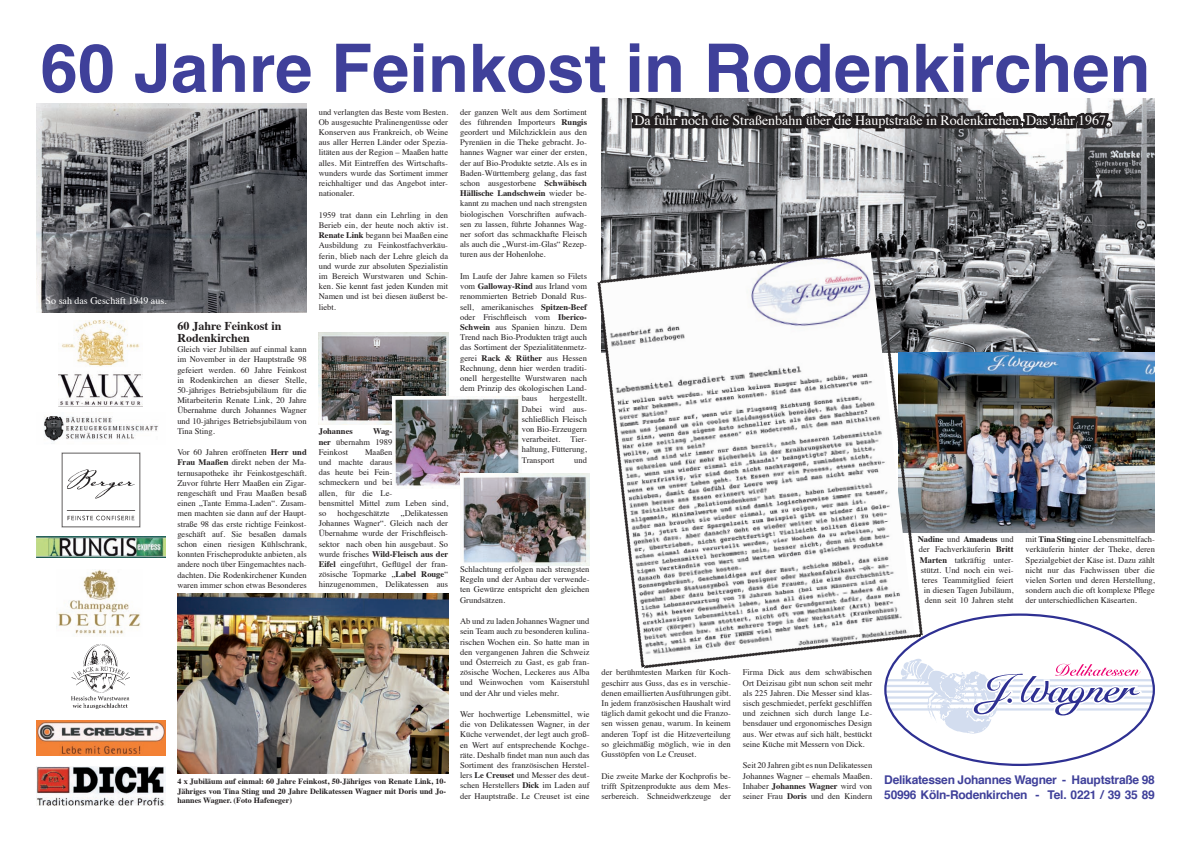
<style>
.page{position:relative;width:1191px;height:842px;background:#fff}
.page>*{position:absolute;margin:0;border:0;box-sizing:border-box;transform-origin:0 0}
.t1{font:700 67px "Helvetica";color:#3f409a}
.t2{font:14px "Times";color:#fff}
.t3{font:700 12px/14.4px "Helvetica";letter-spacing:-.02em;color:#3f409a}
.t4{font:700 12px/12px "Times";color:#231f20}
.t5{font:10px "Times";color:#fff}
.t6{font:8.5px/10.2px "Times";color:#231f20;text-align:justify}
.t7{font:700 8.5px "Times";color:#231f20}
.t8{font:700 8px/9.6px "Times";color:#231f20;text-align:justify}
.s1{font-weight:700}
</style>
<div class="page">
<img style="left:36px;top:720px;width:129px;height:36px">
<img style="left:36px;top:766px;width:129px;height:40px">
<img style="left:61px;top:453px;width:79px;height:75px">
<img style="left:56px;top:569px;width:85px;height:66px">
<img style="left:71px;top:644px;width:59px;height:65px">
<img style="left:36px;top:536px;width:129px;height:22px">
<img style="left:59px;top:321px;width:84px;height:85px">
<img style="left:36px;top:103px;width:271px;height:210px">
<img style="left:319px;top:333px;width:129px;height:92px">
<img style="left:392px;top:397px;width:130px;height:89px">
<img style="left:460px;top:473px;width:129px;height:93px">
<img style="left:601px;top:98px;width:554px;height:254px">
<img style="left:923px;top:352px;width:231px;height:180px">
<img style="left:177px;top:593px;width:271px;height:180px">
<hr style="left:885px;top:685px;width:269px;height:2px;background:#d3ddef">
<hr style="left:886px;top:679px;width:267px;height:2px;background:#d3ddef">
<hr style="left:885px;top:690px;width:269px;height:3px;background:#d3ddef">
<hr style="left:885px;top:696px;width:268px;height:3px;background:#d3ddef">
<hr style="left:887px;top:702px;width:265px;height:2px;background:#d3ddef">
<hr style="left:889px;top:708px;width:260px;height:2px;background:#d3ddef">
<svg style="left:899px;top:659px;width:243px;height:75px"></svg>
<svg style="left:597px;top:248px;width:326px;height:421px"></svg>
<svg style="left:627px;top:98px;width:490px;height:46px"></svg>
<img style="left:44px;top:416px;width:114px;height:28px">
<h1 class="t1" style="left:40px;top:14px;width:1111px">60 Jahre Feinkost in Rodenkirchen</h1>
<p class="t5" style="left:46px;top:291px;width:123px">So sah das Geschäft 1949 aus.</p>
<h3 class="t4" style="left:177px;top:319px;width:106px">60 Jahre Feinkost in<br>Rodenkirchen</h3>
<p class="t6" style="left:177px;top:343px;width:131px">Gleich vier Jubiläen auf einmal kann im November in der Hauptstraße 98 gefeiert werden. 60 Jahre Feinkost in Rodenkirchen an dieser Stelle, 50-jähriges Betriebsjubiläum für die Mitarbeiterin Renate Link, 20 Jahre Übernahme durch Johannes Wagner und 10-jähriges Betriebsjubiläum von Tina Sting.</p>
<p class="t6" style="left:177px;top:447px;width:131px">Vor 60 Jahren eröffneten <span class="s1">Herr und Frau Maaßen</span> direkt neben der Ma&shy;ternusapotheke ihr Feinkostgeschäft.<br>Zuvor führte Herr Maaßen ein Zigar&shy;rengeschäft und Frau Maaßen besaß einen „Tante Emma-Laden“. Zusam&shy;men machten sie dann auf der Haupt&shy;straße 98 das erste richtige Feinkost&shy;geschäft auf. Sie besaßen damals schon einen riesigen Kühlschrank, konnten Frischeprodukte anbieten, als andere noch über Eingemachtes nach&shy;dachten. Die Rodenkirchener Kunden waren immer schon etwas Besonderes</p>
<p class="t6" style="left:319px;top:106px;width:131px">und verlangten das Beste vom Besten.<br>Ob ausgesuchte Pralinengenüsse oder Konserven aus Frankreich, ob Weine aus aller Herren Länder oder Spezia&shy;litäten aus der Region – Maaßen hatte alles. Mit Eintreffen des Wirtschafts&shy;wunders wurde das Sortiment immer reichhaltiger und das Angebot inter&shy;nationaler.</p>
<p class="t6" style="left:319px;top:209px;width:131px">1959 trat dann ein Lehrling in den Berieb ein, der heute noch aktiv ist.<br><span class="s1">Renate Link</span> begann bei Maaßen eine Ausbildung zu Feinkostfachverkäu&shy;ferin, blieb nach der Lehre gleich da und wurde zur absoluten Spezialistin im Bereich Wurstwaren und Schin&shy;ken. Sie kennt fast jeden Kunden mit Namen und ist bei diesen äußerst be&shy;liebt.</p>
<p class="t7" style="left:319px;top:423px;width:36px">Johannes</p>
<p class="t6" style="left:319px;top:426px;width:75px;text-indent:54px"><span class="s1">Wag&shy;ner</span> übernahm 1989<br>Feinkost</p>
<p class="t6" style="left:319px;top:446px;width:131px;text-align:left;text-indent:46px">Maaßen<br>und machte daraus<br>das heute bei Fein-<br>schmeckern und bei<br>allen, für die Le-<br>bensmittel Mittel zum Leben sind, so</p>
<p class="t6" style="left:319px;top:507px;width:131px;text-indent:82px">„Delikatessen Johannes Wagner“. Gleich nach der Übernahme wurde der Frischfleisch&shy;sektor nach oben hin ausgebaut. So wurde frisches <span class="s1">Wild-Fleisch aus der Eifel</span> eingeführt, Geflügel der fran&shy;zösische Topmarke „<span class="s1">Label Rouge</span>“ hinzugenommen, Delikatessen aus</p>
<p class="t6" style="left:338px;top:507px;width:53px">hochgeschätzte</p>
<p class="t8" style="left:177px;top:776px;width:270px">4 x Jubiläum auf einmal: 60 Jahre Feinkost, 50-Jähriges von Renate Link, 10- Jähriges von Tina Sting und 20 Jahre Delikatessen Wagner mit Doris und Jo&shy;hannes Wagner. (Foto Hafeneger)</p>
<p class="t6" style="left:460px;top:106px;width:128px">der ganzen Welt aus dem Sortiment des führenden Importeurs <span class="s1">Rungis </span>geordert und Milchzicklein aus den Pyrenäen in die Theke gebracht. Jo&shy;hannes Wagner war einer der ersten, der auf Bio-Produkte setzte. Als es in Baden-Württemberg gelang, das fast schon ausgestorbene <span class="s1">Schwäbisch Hällische Landschwein</span> wieder be&shy;kannt zu machen und nach strengsten biologischen Vorschriften aufwach&shy;sen zu lassen, führte Johannes Wag&shy;ner sofort das schmackhafte Fleisch als auch die „Wurst-im-Glas“ Rezep&shy;turen aus der Hohenlohe.</p>
<p class="t6" style="left:460px;top:270px;width:128px">Im Laufe der Jahre kamen so Filets</p>
<p class="t6" style="left:460px;top:281px;width:128px">vom <span class="s1">Galloway-Rind</span> aus Irland vom</p>
<p class="t6" style="left:460px;top:291px;width:128px">renommierten Betrieb Donald Rus-</p>
<p class="t6" style="left:460px;top:301px;width:128px">sell, amerikanisches <span class="s1">Spitzen-Beef</span></p>
<p class="t6" style="left:460px;top:311px;width:128px">oder Frischfleisch vom <span class="s1">Iberico-</span></p>
<p class="t6" style="left:460px;top:321px;width:128px"><span class="s1">Schwein</span> aus Spanien hinzu. Dem</p>
<p class="t6" style="left:460px;top:332px;width:128px">Trend nach Bio-Produkten trägt auch</p>
<p class="t6" style="left:460px;top:342px;width:128px">das Sortiment der Spezialitätenmetz-</p>
<p class="t6" style="left:460px;top:352px;width:128px">gerei <span class="s1">Rack &amp; Rüther</span> aus Hessen</p>
<p class="t6" style="left:460px;top:362px;width:128px">Rechnung, denn hier werden traditi-</p>
<p class="t6" style="left:460px;top:372px;width:128px">onell hergestellte Wurstwaren nach</p>
<p class="t6" style="left:460px;top:383px;width:128px">dem Prinzip des ökologischen Land-</p>
<p class="t6" style="left:522px;top:393px;width:17px">baus</p>
<p class="t6" style="left:522px;top:393px;width:67px;text-indent:28px">hergestellt.<br>Dabei wird aus&shy;schließlich Fleisch von Bio-Erzeugern verarbeitet. Tier&shy;haltung, Fütterung, Transport</p>
<p class="t6" style="left:574px;top:454px;width:14px">und</p>
<h2 class="t2" style="left:634px;top:108px;width:477px">Da fuhr noch die Straßenbahn über die Hauptstraße in Rodenkirchen. Das Jahr 1967.</h2>
<p class="t6" style="left:460px;top:563px;width:131px">Schlachtung erfolgen nach strengsten Regeln und der Anbau der verwende&shy;ten Gewürze entspricht den gleichen Grundsätzen.</p>
<p class="t6" style="left:460px;top:615px;width:131px">Ab und zu laden Johannes Wagner und sein Team auch zu besonderen kulina&shy;rischen Wochen ein. So hatte man in den vergangenen Jahren die Schweiz und Österreich zu Gast, es gab fran&shy;zösische Wochen, Leckeres aus Alba und Weinwochen vom Kaiserstuhl und der Ahr und vieles mehr.</p>
<p class="t6" style="left:460px;top:708px;width:131px">Wer hochwertige Lebensmittel, wie die von Delikatessen Wagner, in der Küche verwendet, der legt auch groß&shy;en Wert auf entsprechende Kochge&shy;räte. Deshalb findet man nun auch das Sortiment des französischen Herstel&shy;lers <span class="s1">Le Creuset</span> und Messer des deut&shy;schen Herstellers <span class="s1">Dick</span> im Laden auf der Hauptstraße. Le Creuset ist eine</p>
<p class="t6" style="left:601px;top:667px;width:131px">der berühmtesten Marken für Koch&shy;geschirr aus Guss, das es in verschie&shy;denen emaillierten Ausführungen gibt.<br>In jedem französischen Haushalt wird täglich damit gekocht und die Franzo&shy;sen wissen genau, warum. In keinem anderen Topf ist die Hitzeverteilung so gleichmäßig möglich, wie in den Gusstöpfen von Le Creuset.</p>
<p class="t6" style="left:601px;top:770px;width:131px">Die zweite Marke der Kochprofis be&shy;trifft Spitzenprodukte aus dem Mes&shy;serbereich. Schneidwerkzeuge der</p>
<p class="t6" style="left:743px;top:667px;width:131px">Firma Dick aus dem schwäbischen Ort Deizisau gibt nun schon seit mehr als 225 Jahren. Die Messer sind klas&shy;sisch geschmiedet, perfekt geschliffen und zeichnen sich durch lange Le&shy;bensdauer und ergonomisches Design aus. Wer etwas auf sich hält, bestückt seine Küche mit Messern von Dick.</p>
<p class="t6" style="left:743px;top:760px;width:131px">Seit 20 Jahren gibt es nun Delikatessen Johannes Wagner – ehemals Maaßen.<br>Inhaber <span class="s1">Johannes Wagner</span> wird von seiner Frau <span class="s1">Doris</span> und den Kindern</p>
<p class="t6" style="left:917px;top:533px;width:97px;text-align:right"><span class="s1">Nadine</span> und <span class="s1">Amadeus</span> und der Fachverkäuferin <span class="s1">Britt<br>Marten</span> tatkräftig unter&shy;stützt. Und noch ein wei&shy;teres Teammitglied feiert in diesen Tagen Jubiläum, denn seit 10 Jahren steht</p>
<p class="t6" style="left:1025px;top:533px;width:131px">mit <span class="s1">Tina Sting</span> eine Lebensmittelfach&shy;verkäuferin hinter der Theke, deren Spezialgebiet der Käse ist. Dazu zählt nicht nur das Fachwissen über die vielen Sorten und deren Herstellung, sondern auch die oft komplexe Pflege der unterschiedlichen Käsearten.</p>
<h3 class="t3" style="left:884px;top:773px;width:272px">Delikatessen Johannes Wagner - Hauptstraße 98<br>50996 Köln-Rodenkirchen - Tel. 0221 / 39 35 89</h3>
</div>
